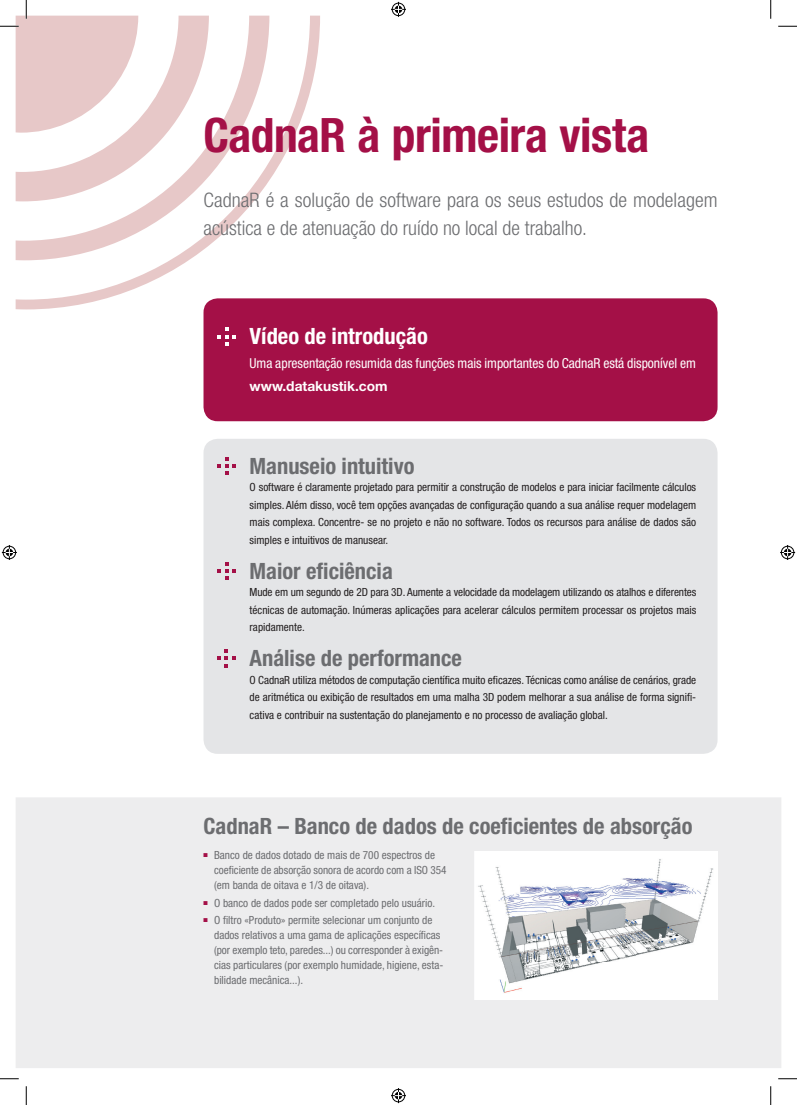
<style>
.page{position:relative;width:797px;height:1105px;background:#fff}
.page>*{position:absolute;margin:0;border:0;box-sizing:border-box;transform-origin:0 0}
.t1{font:700 condensed 47.5px "Helvetica Neue LT Std";letter-spacing:-.01em;color:#a41047}
.t2{font:700 condensed 22.5px "Helvetica Neue LT Std";color:#6c6d70}
.t3{font:700 condensed 22.5px "Helvetica Neue LT Std";color:#fff}
.t4{font:300 condensed 20px/27.5px "Helvetica Neue LT Std";letter-spacing:.005em;color:#6c6d70}
.t5{font:condensed 13.75px "Helvetica Neue LT Std";letter-spacing:-.005em;color:#fff}
.t6{font:700 13.75px "Helvetica Neue LT Std";color:#fff}
.t7{font:condensed 11.25px/17.5px "Helvetica Neue LT Std";color:#231f20;text-align:justify}
.t8{font:condensed 11.25px/15px "Helvetica Neue LT Std";color:#6c6d70}
</style>
<div class="page">
<div style="left:203px;top:439px;width:514px;height:315px;background:#e4e5e7;border-radius:14px"></div>
<div style="left:16px;top:797px;width:765px;height:271px;background:#ededee"></div>
<svg style="left:16px;top:16px;width:304px;height:293px"></svg>
<svg style="left:16px;top:16px;width:253px;height:244px"></svg>
<svg style="left:16px;top:16px;width:193px;height:185px"></svg>
<div style="left:203px;top:298px;width:514px;height:123px;background:#a41047;border-radius:14px"></div>
<img style="left:474px;top:851px;width:243px;height:148px">
<svg style="left:218px;top:328px;width:17px;height:17px"></svg>
<svg style="left:218px;top:457px;width:17px;height:18px"></svg>
<svg style="left:218px;top:562px;width:17px;height:18px"></svg>
<svg style="left:217px;top:649px;width:18px;height:18px"></svg>
<svg style="left:778px;top:25px;width:19px;height:2px"></svg>
<svg style="left:0;top:1078px;width:19px;height:1px"></svg>
<svg style="left:778px;top:1078px;width:19px;height:1px"></svg>
<svg style="left:0;top:0;width:138px;height:133px"></svg>
<svg style="left:25px;top:1086px;width:2px;height:19px"></svg>
<svg style="left:770px;top:0;width:1px;height:19px"></svg>
<svg style="left:770px;top:1086px;width:1px;height:19px"></svg>
<svg style="left:391px;top:2px;width:15px;height:15px"></svg>
<svg style="left:391px;top:1088px;width:15px;height:15px"></svg>
<svg style="left:2px;top:545px;width:15px;height:15px"></svg>
<svg style="left:780px;top:545px;width:15px;height:15px"></svg>
<h1 class="t1" style="left:203px;top:107px;width:447px">CadnaR à primeira vista</h1>
<h3 class="t4" style="left:203px;top:186px;width:515px">CadnaR é a solução de software para os seus estudos de modelagem acústica e de atenuação do ruído no local de trabalho.</h3>
<h2 class="t3" style="left:249px;top:323px;width:180px">Vídeo de introdução</h2>
<p class="t5" style="left:249px;top:355px;width:448px">Uma apresentação resumida das funções mais importantes do CadnaR está disponível em</p>
<p class="t6" style="left:249px;top:378px;width:139px">www.datakustik.com</p>
<h2 class="t2" style="left:249px;top:452px;width:166px">Manuseio intuitivo</h2>
<p class="t7" style="left:249px;top:478px;width:448px">O software é claramente projetado para permitir a construção de modelos e para iniciar facilmente cálculos simples. Além disso, você tem opções avançadas de configuração quando a sua análise requer modelagem mais complexa. Concentre- se no projeto e não no software. Todos os recursos para análise de dados são simples e intuitivos de manusear.</p>
<h2 class="t2" style="left:249px;top:557px;width:145px">Maior eficiência</h2>
<p class="t7" style="left:249px;top:583px;width:448px">Mude em um segundo de 2D para 3D. Aumente a velocidade da modelagem utilizando os atalhos e diferentes técnicas de automação. Inúmeras aplicações para acelerar cálculos permitem processar os projetos mais rapidamente.</p>
<h2 class="t2" style="left:249px;top:645px;width:214px">Análise de performance</h2>
<p class="t7" style="left:249px;top:671px;width:448px">O CadnaR utiliza métodos de computação científica muito eficazes. Técnicas como análise de cenários, grade de aritmética ou exibição de resultados em uma malha 3D podem melhorar a sua análise de forma signifi&shy;cativa e contribuir na sustentação do planejamento e no processo de avaliação global.</p>
<h2 class="t2" style="left:203px;top:812px;width:490px">CadnaR – Banco de dados de coeficientes de absorção</h2>
<p class="t8" style="left:214px;top:848px;width:234px;text-indent:-11px"><sup>■</sup> Banco de dados dotado de mais de 700 espectros de coeficiente de absorção sonora de acordo com a ISO 354 (em banda de oitava e 1/3 de oitava).</p>
<p class="t8" style="left:203px;top:895px;width:233px"><sup>■</sup> O banco de dados pode ser completado pelo usuário.</p>
<p class="t8" style="left:214px;top:913px;width:231px;text-indent:-11px"><sup>■</sup> O filtro «Produto» permite selecionar um conjunto de dados relativos a uma gama de aplicações específicas (por exemplo teto, paredes...) ou corresponder à exigên&shy;cias particulares (por exemplo humidade, higiene, esta&shy;bilidade mecânica...).</p>
</div>
